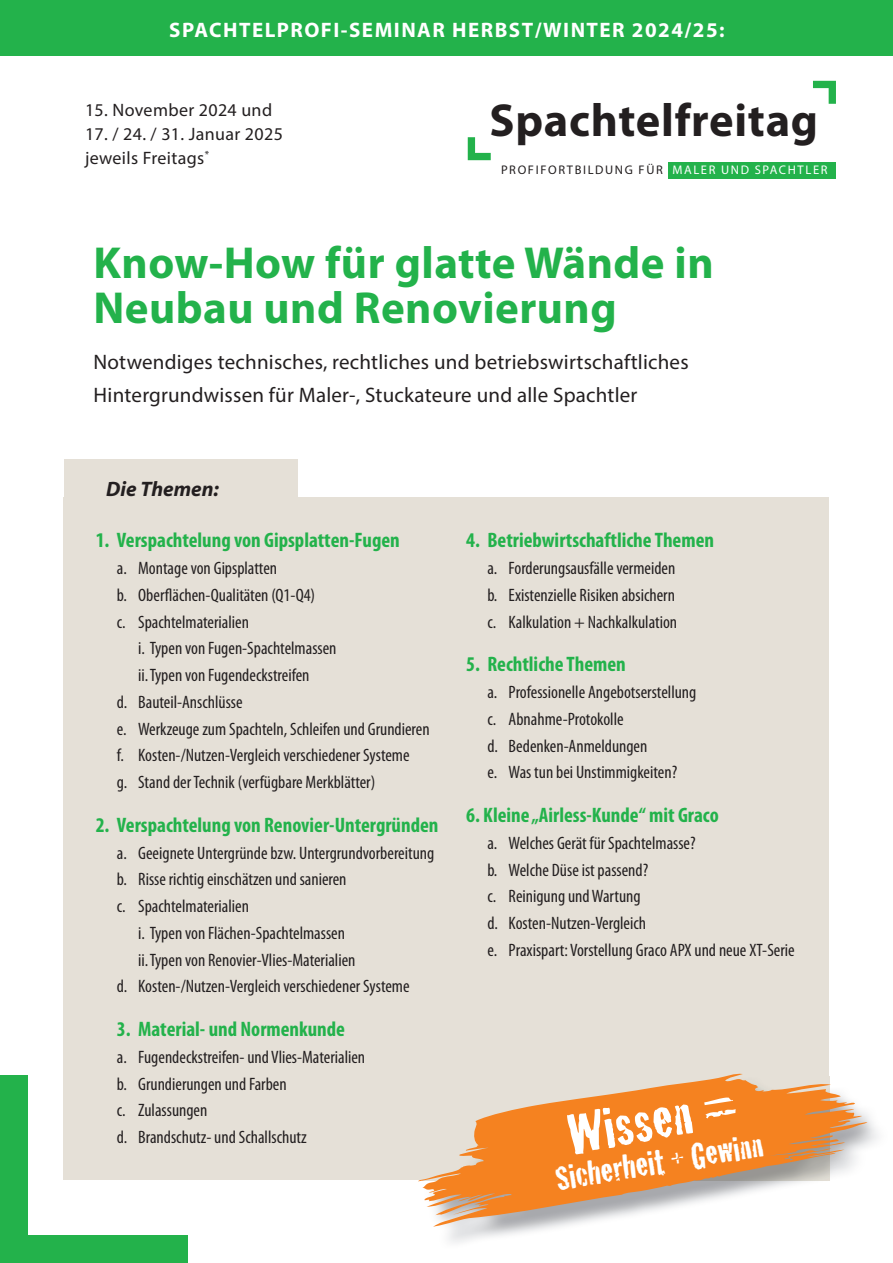
<style>
.page{position:relative;width:893px;height:1263px;background:#fff}
.page>*{position:absolute;margin:0;border:0;box-sizing:border-box;transform-origin:0 0}
.t1{font:60px "Cracked";color:#fff}
.t2{font:700 46.5px "Myriad Pro";letter-spacing:.015em;color:#231f20}
.t3{font:700 45px/45px "Myriad Pro";letter-spacing:.01em;color:#23b24b}
.t4{font:36px "Cracked";color:#fff}
.t5{font:700 condensed 21px "Myriad Pro";color:#23b24b}
.t6{font:21px/33px "Myriad Pro";letter-spacing:.01em;color:#231f20}
.t7{font:700 21px "Myriad";letter-spacing:.07em;color:#fff}
.t8{font:italic 700 21px "Myriad";color:#231f20}
.t9{font:condensed 18px/26.7px "Myriad Pro";color:#231f20}
.t10{font:18px/24px "Myriad Pro";letter-spacing:.02em;color:#231f20}
.t11{font:12.6px "Myriad Pro";letter-spacing:.13em;color:#231f20}
.s1{color:#fff}
</style>
<div class="page">
<div style="left:64px;top:497px;width:765px;height:683px;background:#e5e0d7"></div>
<div style="left:668px;top:162px;width:167px;height:16px;background:#23b24b"></div>
<svg style="left:468px;top:137px;width:23px;height:23px"></svg>
<svg style="left:813px;top:81px;width:23px;height:23px"></svg>
<div style="left:0;top:0;width:893px;height:55px;background:#23b24b"></div>
<div style="left:0;top:1076px;width:28px;height:187px;background:#23b24b"></div>
<div style="left:0;top:1235px;width:187px;height:28px;background:#23b24b"></div>
<div style="left:64px;top:459px;width:234px;height:53px;background:#e5e0d7"></div>
<svg style="left:418px;top:1073px;width:449px;height:154px"></svg>
<p class="t7" style="left:169px;top:19px;width:557px">SPACHTELPROFI-SEMINAR HERBST/WINTER 2024/25:</p>
<p class="t10" style="left:85px;top:98px;width:189px">15. November 2024 und</p>
<p class="t10" style="left:85px;top:122px;width:199px">17. / 24. / 31. Januar 2025 jeweils Freitags<sup>*</sup></p>
<h2 class="t2" style="left:489px;top:90px;width:330px">Spachtelfreitag</h2>
<p class="t11" style="left:501px;top:162px;width:328px">PROFIFORTBILDUNG FÜR <span class="s1">MALER UND SPACHTLER</span></p>
<h3 class="t3" style="left:94px;top:239px;width:622px">Know-How für glatte Wände in<br>Neubau und Renovierung</h3>
<p class="t6" style="left:94px;top:345px;width:597px">Notwendiges technisches, rechtliches und betriebswirtschaftliches<br>Hintergrundwissen für Maler-, Stuckateure und alle Spachtler</p>
<p class="t8" style="left:106px;top:478px;width:114px">Die Themen:</p>
<p class="t5" style="left:96px;top:527px;width:306px">1. Verspachtelung von Gipsplatten-Fugen</p>
<p class="t9" style="left:117px;top:554px;width:200px">a. Montage von Gipsplatten<br>b. Oberflächen-Qualitäten (Q1-Q4) c. Spachtelmaterialien</p>
<p class="t9" style="left:138px;top:635px;width:200px">i. Typen von Fugen-Spachtelmassen</p>
<p class="t9" style="left:138px;top:661px;width:173px">ii. Typen von Fugendeckstreifen</p>
<p class="t9" style="left:117px;top:688px;width:127px">d. Bauteil-Anschlüsse</p>
<p class="t9" style="left:117px;top:715px;width:314px">e. Werkzeuge zum Spachteln, Schleifen und Grundieren</p>
<p class="t9" style="left:117px;top:742px;width:294px">f. Kosten-/Nutzen-Vergleich verschiedener Systeme</p>
<p class="t9" style="left:117px;top:768px;width:260px">g. Stand der Technik (verfügbare Merkblätter)</p>
<p class="t5" style="left:96px;top:812px;width:344px">2. Verspachtelung von Renovier-Untergründen</p>
<p class="t9" style="left:117px;top:839px;width:319px">a. Geeignete Untergründe bzw. Untergrundvorbereitung</p>
<p class="t9" style="left:117px;top:866px;width:231px">b. Risse richtig einschätzen und sanieren</p>
<p class="t9" style="left:117px;top:893px;width:134px">c. Spachtelmaterialien</p>
<p class="t9" style="left:138px;top:919px;width:208px">i. Typen von Flächen-Spachtelmassen</p>
<p class="t9" style="left:138px;top:946px;width:219px">ii. Typen von Renovier-Vlies-Materialien</p>
<p class="t9" style="left:117px;top:973px;width:294px">d. Kosten-/Nutzen-Vergleich verschiedener Systeme</p>
<p class="t5" style="left:117px;top:1016px;width:230px">3. Material- und Normenkunde</p>
<p class="t9" style="left:117px;top:1043px;width:250px">a. Fugendeckstreifen- und Vlies-Materialien b. Grundierungen und Farben<br>c. Zulassungen<br>d. Brandschutz- und Schallschutz</p>
<p class="t5" style="left:466px;top:527px;width:249px">4. Betriebwirtschaftliche Themen</p>
<p class="t9" style="left:487px;top:554px;width:191px">a. Forderungsausfälle vermeiden b. Existenzielle Risiken absichern c. Kalkulation + Nachkalkulation</p>
<p class="t5" style="left:466px;top:651px;width:161px">5. Rechtliche Themen</p>
<p class="t9" style="left:487px;top:678px;width:211px">a. Professionelle Angebotserstellung c. Abnahme-Protokolle<br>d. Bedenken-Anmeldungen<br>e. Was tun bei Unstimmigkeiten?</p>
<p class="t5" style="left:466px;top:802px;width:254px">6. Kleine „Airless-Kunde“ mit Graco</p>
<p class="t9" style="left:487px;top:829px;width:309px">a. Welches Gerät für Spachtelmasse?<br>b. Welche Düse ist passend?<br>c. Reinigung und Wartung<br>d. Kosten-Nutzen-Vergleich<br>e. Praxispart: Vorstellung Graco APX und neue XT-Serie</p>
<h1 class="t1" style="left:561px;top:1087px;width:171px;rotate:-9deg">Wissen =</h1>
<h3 class="t4" style="left:552px;top:1150px;width:211px;rotate:-9deg">Sicherheit + Gewinn</h3>
</div>
